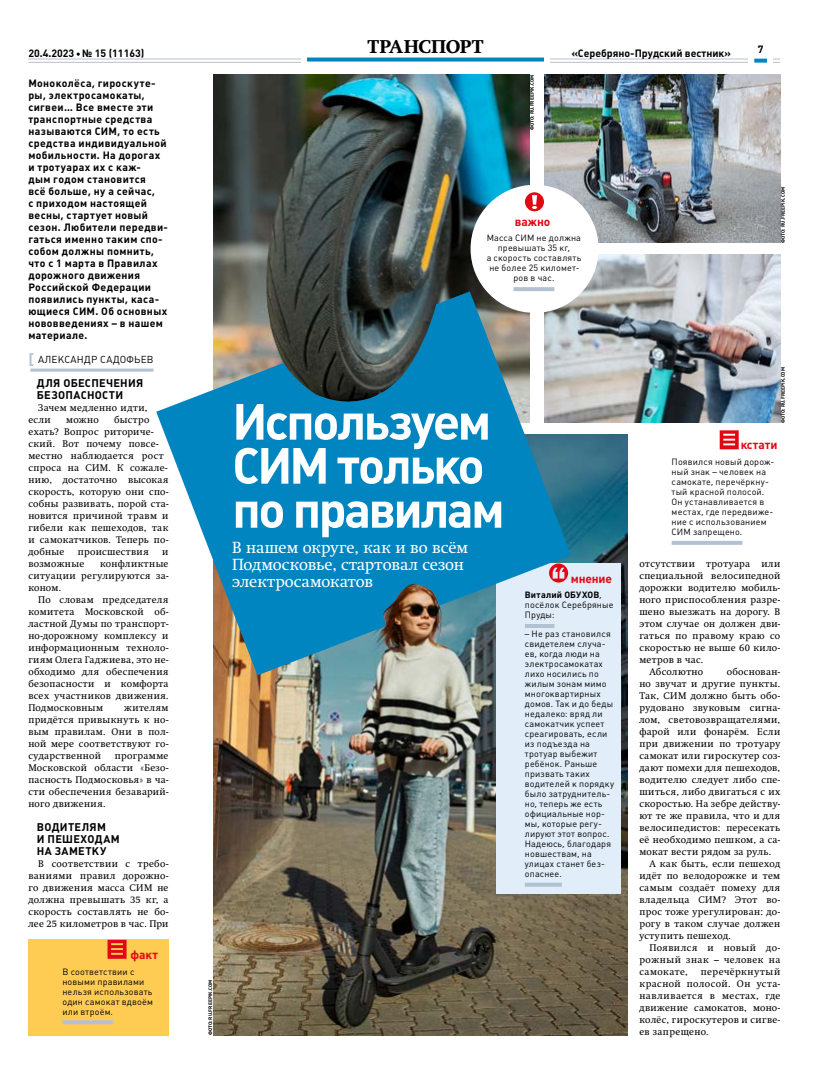
<style>
.page{position:relative;width:820px;height:1078px;background:#fff}
.page>*{position:absolute;margin:0;border:0;box-sizing:border-box;transform-origin:0 0}
.t1{font:700 50px/44px "Plumb C";letter-spacing:-.055em;color:#fff}
.t2{font:18px "Swift Extra Bold C";letter-spacing:-.015em;color:#000}
.t3{font:16px/17px "Swift C";color:#fff}
.t4{font:700 12px "Plumb C";letter-spacing:-.005em;color:#e30613}
.t5{font:700 11px/12px "Plumb C";letter-spacing:.025em;color:#000}
.t6{font:700 10.5px/12px "Plumb C";letter-spacing:.035em;color:#000}
.t7{font:700 10.5px "Plumb C";color:#000}
.t8{font:10px "Plumb C";letter-spacing:.02em;color:#000}
.t9{font:9.6px/12px "Swift C";letter-spacing:.035em;color:#000;text-align:justify}
.t10{font:9px/10px "Plumb C";letter-spacing:.015em;color:#000}
.t11{font:700 5px "Plumb C";color:#000}
.s1{font-weight:700;font-size:15px;color:#b3c2d1}
.s2{font-weight:700}
</style>
<div class="page">
<hr style="left:28px;top:59px;width:752px;height:1px;background:#bac0c8">
<hr style="left:28px;top:62px;width:752px;height:1px;background:#bac0c8">
<div style="left:748px;top:45px;width:24px;height:26px;background:#fff"></div>
<svg style="left:754px;top:59px;width:12px;height:4px"></svg>
<div style="left:301px;top:39px;width:248px;height:26px;background:#fff"></div>
<svg style="left:307px;top:57px;width:236px;height:4px"></svg>
<hr style="left:30px;top:368px;width:123px;height:3px;background:#b3c2d1">
<svg style="left:671px;top:541px;width:71px;height:3px"></svg>
<svg style="left:719px;top:430px;width:19px;height:19px"></svg>
<div style="left:28px;top:939px;width:141px;height:96px;background:#fecc53"></div>
<svg style="left:62px;top:1020px;width:51px;height:4px"></svg>
<svg style="left:107px;top:939px;width:19px;height:19px"></svg>
<img style="left:213px;top:75px;width:316px;height:216px">
<img style="left:213px;top:435px;width:414px;height:600px">
<div style="left:496px;top:563px;width:124px;height:330px;background:#e1edf8"></div>
<svg style="left:525px;top:882px;width:36px;height:4px"></svg>
<svg style="left:156px;top:291px;width:414px;height:384px;fill:#0085c0"></svg>
<img style="left:544px;top:75px;width:236px;height:168px">
<img style="left:543px;top:255px;width:237px;height:168px">
<img style="left:264px;top:279px;width:178px;height:123px">
<div style="left:470px;top:185px;width:128px;height:128px;background:#fff;border-radius:50%"></div>
<hr style="left:513px;top:287px;width:41px;height:4px;background:#b3c2d1">
<svg style="left:524px;top:192px;width:19px;height:19px"></svg>
<img style="left:382px;top:583px;width:60px;height:49px">
<h2 class="t2" style="left:367px;top:36px;width:117px">ТРАНСПОРТ</h2>
<p class="t6" style="left:757px;top:43px;width:7px">7</p>
<p class="t7" style="left:28px;top:48px;width:117px">20.4.2023 № 15 (11163)</p>
<p class="t7" style="left:571px;top:47px;width:161px">«Серебряно-Прудский вестник»</p>
<p class="t6" style="left:28px;top:77px;width:141px">Моноколёса, гироскуте&shy;ры, электросамокаты, сигвеи… Все вместе эти транспортные средства называются СИМ, то есть средства индивидуальной мобильности. На дорогах и тротуарах их с каж-<br>дым годом становится<br>всё больше, ну а сейчас,<br>с приходом настоящей весны, стартует новый сезон. Любители передви&shy;гаться именно таким спо&shy;собом должны помнить, что с 1 марта в Правилах дорожного движения<br>Российской Федерации появились пункты, каса&shy;ющиеся СИМ. Об основных нововведениях – в нашем материале.</p>
<p class="t8" style="left:28px;top:353px;width:127px"><span class="s1">[</span> АЛЕКСАНДР САДОФЬЕВ</p>
<p class="t5" style="left:37px;top:377px;width:108px">ДЛЯ ОБЕСПЕЧЕНИЯ<br>БЕЗОПАСНОСТИ</p>
<p class="t9" style="left:28px;top:401px;width:120px;text-indent:10px">Зачем медленно идти, если</p>
<p class="t9" style="left:28px;top:413px;width:141px;text-align:left;text-indent:86px">быстро ехать? Вопрос риториче&shy;ский. Вот почему повсе&shy;местно наблюдается рост спроса на СИМ. К сожале&shy;нию, достаточно высокая скорость, которую они спо&shy;собны развивать, порой ста&shy;новится причиной травм и гибели как пешеходов, так и самокатчиков. Теперь по&shy;добные</p>
<p class="t9" style="left:66px;top:413px;width:34px">можно</p>
<p class="t9" style="left:78px;top:545px;width:72px">происшествия</p>
<p class="t9" style="left:162px;top:545px;width:8px">и</p>
<p class="t9" style="left:28px;top:557px;width:57px">возможные</p>
<p class="t9" style="left:28px;top:557px;width:141px;text-indent:72px">конфликтные ситуации регулируются за&shy;коном.</p>
<p class="t9" style="left:28px;top:593px;width:142px;text-indent:10px">По словам председателя комитета Московской об&shy;ластной Думы по транспорт&shy;но-дорожному комплексу и информационным техноло&shy;гиям Олега Гаджиева, это не&shy;обходимо для обеспечения безопасности и комфорта всех участников движения.<br>Подмосковным</p>
<p class="t9" style="left:28px;top:701px;width:141px;text-indent:96px">жителям придётся привыкнуть к но&shy;вым правилам. Они в пол&shy;ной мере соответствуют го&shy;сударственной</p>
<p class="t9" style="left:28px;top:749px;width:141px;text-indent:86px">программе Московской области «Безо&shy;пасность Подмосковья» в ча&shy;сти обеспечения безаварий&shy;ного движения.</p>
<p class="t5" style="left:37px;top:821px;width:84px">ВОДИТЕЛЯМ<br>И ПЕШЕХОДАМ<br>НА ЗАМЕТКУ</p>
<p class="t9" style="left:28px;top:857px;width:142px;text-indent:10px">В соответствии с требо&shy;ваниями правил дорожно&shy;го движения масса СИМ не должна превышать 35 кг, а скорость составлять не бо&shy;лее 25 километров в час. При</p>
<p class="t4" style="left:130px;top:947px;width:29px">факт</p>
<p class="t10" style="left:62px;top:966px;width:92px">В соответствии с новыми правилами нельзя использовать один самокат вдвоём или втроём.</p>
<p class="t11" style="left:529px;top:130px;width:57px;rotate:-90deg">ФОТО: RU.FREEPIK.COM</p>
<p class="t4" style="left:514px;top:214px;width:37px">важно</p>
<p class="t10" style="left:486px;top:233px;width:96px;text-align:center">Масса СИМ не должна превышать 35 кг,<br>а скорость составлять не более 25 километ&shy;ров в час.</p>
<p class="t11" style="left:779px;top:243px;width:57px;rotate:-90deg">ФОТО: RU.FREEPIK.COM</p>
<h1 class="t1" style="left:232px;top:399px;width:274px">Используем<br>СИМ только по правилам</h1>
<h3 class="t3" style="left:232px;top:539px;width:237px">В нашем округе, как и во всём<br>Подмосковье, стартовал сезон электросамокатов</h3>
<p class="t4" style="left:570px;top:571px;width:43px">мнение</p>
<p class="t10" style="left:524px;top:590px;width:90px"><span class="s2">Виталий ОБУХОВ</span>, посёлок Серебряные<br>Пруды:</p>
<p class="t10" style="left:524px;top:628px;width:91px">– Не раз становился свидетелем случа&shy;ев, когда люди на электросамокатах лихо носились по жилым зонам мимо многоквартирных домов. Так и до беды недалеко: вряд ли самокатчик успеет среагировать, если из подъезда на тротуар выбежит ребёнок. Раньше призвать таких водителей к порядку было затруднитель&shy;но, теперь же есть официальные нор&shy;мы, которые регу&shy;лируют этот вопрос.<br>Надеюсь, благодаря новшествам, на улицах станет без&shy;опаснее.</p>
<p class="t11" style="left:207px;top:1035px;width:57px;rotate:-90deg">ФОТО: RU.FREEPIK.COM</p>
<p class="t11" style="left:779px;top:423px;width:57px;rotate:-90deg">ФОТО: RU.FREEPIK.COM</p>
<p class="t4" style="left:740px;top:438px;width:38px">кстати</p>
<p class="t10" style="left:671px;top:457px;width:104px">Появился новый дорож&shy;ный знак – человек на самокате, перечёркну&shy;тый красной полосой.<br>Он устанавливается в местах, где передвиже&shy;ние с использованием<br>СИМ запрещено.</p>
<p class="t9" style="left:639px;top:557px;width:142px">отсутствии тротуара или</p>
<p class="t9" style="left:639px;top:569px;width:142px">специальной велосипедной</p>
<p class="t9" style="left:639px;top:581px;width:142px">дорожки водителю мобиль-</p>
<p class="t9" style="left:639px;top:593px;width:142px">ного приспособления разре-</p>
<p class="t9" style="left:639px;top:605px;width:142px">шено выезжать на дорогу. В</p>
<p class="t9" style="left:639px;top:617px;width:142px">этом случае он должен дви-</p>
<p class="t9" style="left:639px;top:629px;width:142px">гаться по правому краю со</p>
<p class="t9" style="left:639px;top:641px;width:142px">скоростью не выше 60 кило-</p>
<p class="t9" style="left:639px;top:653px;width:65px">метров в час.</p>
<p class="t9" style="left:649px;top:665px;width:55px">Абсолютно</p>
<p class="t9" style="left:726px;top:665px;width:55px">обоснован-</p>
<p class="t9" style="left:639px;top:677px;width:142px">но звучат и другие пункты.</p>
<p class="t9" style="left:639px;top:689px;width:142px">Так, СИМ должно быть обо-</p>
<p class="t9" style="left:639px;top:701px;width:142px">рудовано звуковым сигна-</p>
<p class="t9" style="left:639px;top:713px;width:142px">лом, световозвращателями,</p>
<p class="t9" style="left:639px;top:725px;width:142px">фарой или фонарём. Если</p>
<p class="t9" style="left:639px;top:737px;width:142px">при движении по тротуару</p>
<p class="t9" style="left:639px;top:749px;width:142px">самокат или гироскутер соз-</p>
<p class="t9" style="left:639px;top:761px;width:142px">дают помехи для пешеходов,</p>
<p class="t9" style="left:639px;top:773px;width:142px">водителю следует либо спе-</p>
<p class="t9" style="left:639px;top:785px;width:142px">шиться, либо двигаться с их</p>
<p class="t9" style="left:639px;top:797px;width:142px">скоростью. На зебре действу-</p>
<p class="t9" style="left:639px;top:809px;width:142px">ют те же правила, что и для</p>
<p class="t9" style="left:639px;top:821px;width:142px">велосипедистов: пересекать</p>
<p class="t9" style="left:639px;top:833px;width:142px">её необходимо пешком, а са-</p>
<p class="t9" style="left:639px;top:845px;width:133px">мокат вести рядом за руль.</p>
<p class="t9" style="left:649px;top:857px;width:132px">А как быть, если пешеход</p>
<p class="t9" style="left:639px;top:869px;width:142px">идёт по велодорожке и тем</p>
<p class="t9" style="left:639px;top:881px;width:142px">самым создаёт помеху для</p>
<p class="t9" style="left:639px;top:893px;width:142px">владельца СИМ? Этот во-</p>
<p class="t9" style="left:639px;top:905px;width:142px">прос тоже урегулирован: до-</p>
<p class="t9" style="left:639px;top:917px;width:142px">рогу в таком случае должен</p>
<p class="t9" style="left:639px;top:929px;width:93px">уступить пешеход.</p>
<p class="t9" style="left:649px;top:941px;width:132px">Появился и новый до-</p>
<p class="t9" style="left:639px;top:953px;width:142px">рожный знак – человек на</p>
<p class="t9" style="left:639px;top:965px;width:50px">самокате,</p>
<p class="t9" style="left:639px;top:965px;width:142px;text-indent:61px">перечёркнутый красной полосой. Он уста&shy;навливается в местах, где движение самокатов, моно&shy;колёс, гироскутеров и сигве&shy;ев запрещено.</p>
</div>
